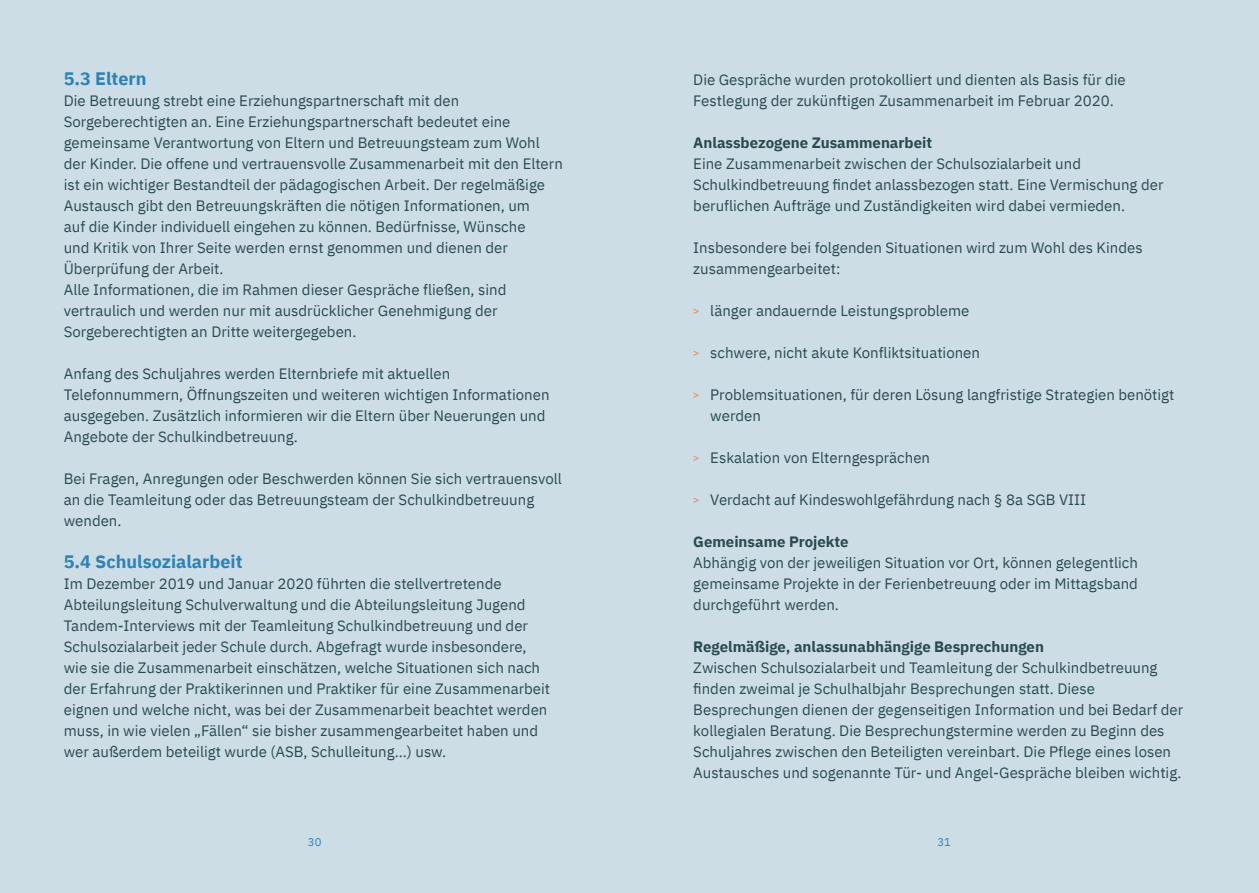
<style>
.page{position:relative;width:1259px;height:893px;background:#fff}
.page>*{position:absolute;margin:0;border:0;box-sizing:border-box;transform-origin:0 0}
.Überschrift_S{font:700 18px "IBM Plex Sans";color:#2a83b7}
.Fließtext_M{font:15px/21px "IBM Plex Sans";color:#294a51}
.t1{font:11.25px "IBM Plex Sans";color:#2a83b7}
.s1{font-weight:700}
.s2{font-family:"Arial";font-size:10.5px;color:#f5834e}
</style>
<div class="page">
<div style="left:629px;top:0;width:630px;height:893px;background:#cddde6"></div>
<div style="left:0;top:0;width:629px;height:893px;background:#cddde6"></div>
<p class="Überschrift_S" style="left:64px;top:64px;width:84px">5.3 Eltern</p>
<p class="Fließtext_M" style="left:64px;top:89px;width:500px">Die Betreuung strebt eine Erziehungspartnerschaft mit den Sorgeberechtigten an. Eine Erziehungspartnerschaft bedeutet eine gemeinsame Verantwortung von Eltern und Betreuungsteam zum Wohl der Kinder. Die offene und vertrauensvolle Zusammenarbeit mit den Eltern ist ein wichtiger Bestandteil der pädagogischen Arbeit. Der regelmäßige Austausch gibt den Betreuungskräften die nötigen Informationen, um<br>auf die Kinder individuell eingehen zu können. Bedürfnisse, Wünsche<br>und Kritik von Ihrer Seite werden ernst genommen und dienen der Überprüfung der Arbeit.<br>Alle Informationen, die im Rahmen dieser Gespräche fließen, sind vertraulich und werden nur mit ausdrücklicher Genehmigung der Sorgeberechtigten an Dritte weitergegeben.</p>
<p class="Fließtext_M" style="left:64px;top:362px;width:487px">Anfang des Schuljahres werden Elternbriefe mit aktuellen Telefonnummern, Öffnungszeiten und weiteren wichtigen Informationen ausgegeben. Zusätzlich informieren wir die Eltern über Neuerungen und Angebote der Schulkindbetreuung.</p>
<p class="Fließtext_M" style="left:64px;top:467px;width:499px">Bei Fragen, Anregungen oder Beschwerden können Sie sich vertrauensvoll an die Teamleitung oder das Betreuungsteam der Schulkindbetreuung wenden.</p>
<p class="Überschrift_S" style="left:64px;top:547px;width:180px">5.4 Schulsozialarbeit</p>
<p class="Fließtext_M" style="left:64px;top:572px;width:488px">Im Dezember 2019 und Januar 2020 führten die stellvertretende Abteilungsleitung Schulverwaltung und die Abteilungsleitung Jugend Tandem-Interviews mit der Teamleitung Schulkindbetreuung und der Schulsozialarbeit jeder Schule durch. Abgefragt wurde insbesondere, wie sie die Zusammenarbeit einschätzen, welche Situationen sich nach der Erfahrung der Praktikerinnen und Praktiker für eine Zusammenarbeit eignen und welche nicht, was bei der Zusammenarbeit beachtet werden muss, in wie vielen „Fällen“ sie bisher zusammengearbeitet haben und wer außerdem beteiligt wurde (ASB, Schulleitung…) usw.</p>
<p class="Fließtext_M" style="left:693px;top:68px;width:434px">Die Gespräche wurden protokolliert und dienten als Basis für die<br>Festlegung der zukünftigen Zusammenarbeit im Februar 2020.</p>
<p class="Fließtext_M" style="left:693px;top:131px;width:472px"><span class="s1">Anlassbezogene Zusammenarbeit<br></span>Eine Zusammenarbeit zwischen der Schulsozialarbeit und Schulkindbetreuung findet anlassbezogen statt. Eine Vermischung der beruflichen Aufträge und Zuständigkeiten wird dabei vermieden.</p>
<p class="Fließtext_M" style="left:693px;top:236px;width:451px">Insbesondere bei folgenden Situationen wird zum Wohl des Kindes zusammengearbeitet:</p>
<p class="Fließtext_M" style="left:693px;top:299px;width:278px"><span class="s2">&gt;</span> länger andauernde Leistungsprobleme</p>
<p class="Fließtext_M" style="left:693px;top:341px;width:288px"><span class="s2">&gt;</span> schwere, nicht akute Konfliktsituationen</p>
<p class="Fließtext_M" style="left:710px;top:383px;width:466px;text-indent:-17px"><span class="s2">&gt;</span> Problemsituationen, für deren Lösung langfristige Strategien benötigt werden</p>
<p class="Fließtext_M" style="left:693px;top:446px;width:238px"><span class="s2">&gt;</span> Eskalation von Elterngesprächen</p>
<p class="Fließtext_M" style="left:693px;top:488px;width:394px"><span class="s2">&gt;</span> Verdacht auf Kindeswohlgefährdung nach § 8a SGB VIII</p>
<p class="Fließtext_M" style="left:693px;top:530px;width:446px"><span class="s1">Gemeinsame Projekte<br></span>Abhängig von der jeweiligen Situation vor Ort, können gelegentlich gemeinsame Projekte in der Ferienbetreuung oder im Mittagsband durchgeführt werden.</p>
<p class="Fließtext_M" style="left:693px;top:635px;width:491px"><span class="s1">Regelmäßige, anlassunabhängige Besprechungen<br></span>Zwischen Schulsozialarbeit und Teamleitung der Schulkindbetreuung finden zweimal je Schulhalbjahr Besprechungen statt. Diese Besprechungen dienen der gegenseitigen Information und bei Bedarf der kollegialen Beratung. Die Besprechungstermine werden zu Beginn des Schuljahres zwischen den Beteiligten vereinbart. Die Pflege eines losen Austausches und sogenannte Tür- und Angel-Gespräche bleiben wichtig.</p>
<p class="t1" style="left:308px;top:834px;width:15px">30</p>
<p class="t1" style="left:937px;top:834px;width:15px">31</p>
</div>
